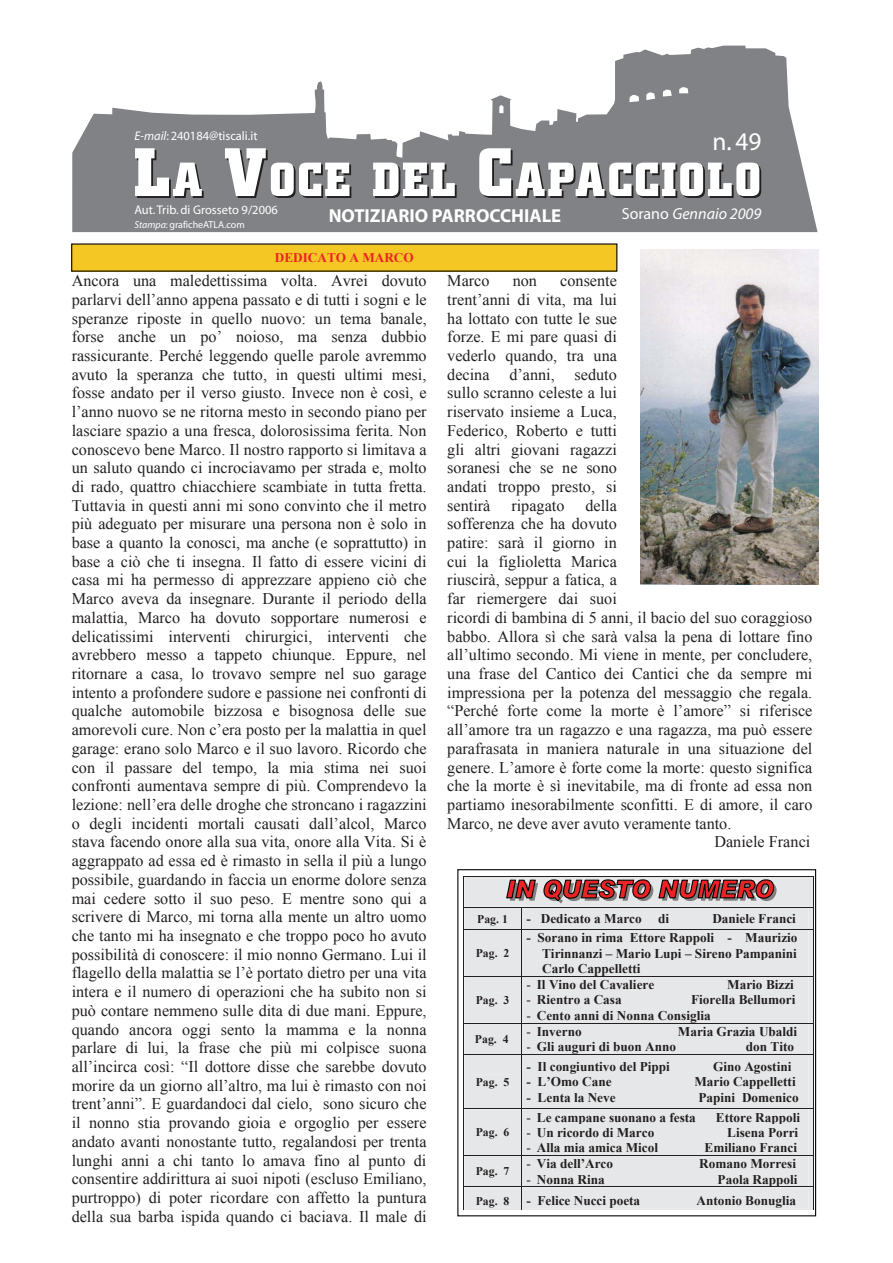
<style>
.page{position:relative;width:893px;height:1263px;background:#fff}
.page>*{position:absolute;margin:0;border:0;box-sizing:border-box;transform-origin:0 0}
.t1{font:25.5px "Myriad";color:#fff}
.t2{font:700 18.9px "Myriad";color:#fff}
.t3{font:16.2px/18.8px "Times New Roman";color:#231f20;text-align:justify}
.t4{font:italic 16.05px "Myriad";color:#fff}
.t5{font:700 13.35px/15.3px "Times New Roman";color:#231f20;text-align:justify}
.t6{font:700 13.35px "Times New Roman";color:#ed2224}
.t7{font:12.6px "Myriad";color:#fff}
.t8{font:700 11.85px "Times New Roman";color:#231f20}
.t9{font:10.05px "Myriad";color:#fff}
.s1{font-style:italic}
.s2{font-style:normal}
.s3{font-weight:400}
</style>
<div class="page">
<div style="left:72px;top:244px;width:545px;height:27px;background:#f5c724"></div>
<div style="left:457px;top:869px;width:359px;height:347px;border:1px solid #010202"></div>
<svg style="left:464px;top:876px;width:350px;height:334px;background:#dcd9da"></svg>
<img style="left:641px;top:249px;width:177px;height:336px">
<svg style="left:72px;top:46px;width:745px;height:186px;fill:#808285"></svg>
<svg style="left:135px;top:148px;width:69px;height:50px"></svg>
<svg style="left:225px;top:148px;width:126px;height:50px"></svg>
<svg style="left:373px;top:163px;width:84px;height:35px"></svg>
<svg style="left:479px;top:148px;width:282px;height:50px"></svg>
<p class="t7" style="left:134px;top:131px;width:125px"><span class="s1">E-mail</span>: 240184@tiscali.it</p>
<h1 class="t1" style="left:712px;top:132px;width:50px">n. 49</h1>
<p class="t7" style="left:134px;top:205px;width:145px">Aut. Trib. di Grosseto 9/2006</p>
<p class="t9" style="left:134px;top:221px;width:112px"><span class="s1">Stampa</span>: graficheATLA.com</p>
<p class="t2" style="left:329px;top:208px;width:234px">NOTIZIARIO PARROCCHIALE</p>
<p class="t4" style="left:622px;top:208px;width:141px"><span class="s2">Sorano</span> Gennaio 2009</p>
<p class="t6" style="left:275px;top:250px;width:141px">DEDICATO A MARCO</p>
<p class="t3" style="left:72px;top:271px;width:356px">Ancora una maledettissima volta. Avrei dovuto parlarvi dell’anno appena passato e di tutti i sogni e le speranze riposte in quello nuovo: un tema banale, forse anche un po’ noioso, ma senza dubbio rassicurante. Perché leggendo quelle parole avremmo avuto la speranza che tutto, in questi ultimi mesi, fosse andato per il verso giusto. Invece non è così, e l’anno nuovo se ne ritorna mesto in secondo piano per lasciare spazio a una fresca, dolorosissima ferita. Non conoscevo bene Marco. Il nostro rapporto si limitava a un saluto quando ci incrociavamo per strada e, molto di rado, quattro chiacchiere scambiate in tutta fretta.<br>Tuttavia in questi anni mi sono convinto che il metro più adeguato per misurare una persona non è solo in base a quanto la conosci, ma anche (e soprattutto) in base a ciò che ti insegna. Il fatto di essere vicini di casa mi ha permesso di apprezzare appieno ciò che Marco aveva da insegnare. Durante il periodo della malattia, Marco ha dovuto sopportare numerosi e delicatissimi interventi chirurgici, interventi che avrebbero messo a tappeto chiunque. Eppure, nel ritornare a casa, lo trovavo sempre nel suo garage intento a profondere sudore e passione nei confronti di qualche automobile bizzosa e bisognosa delle sue amorevoli cure. Non c’era posto per la malattia in quel garage: erano solo Marco e il suo lavoro. Ricordo che con il passare del tempo, la mia stima nei suoi confronti aumentava sempre di più. Comprendevo la lezione: nell’era delle droghe che stroncano i ragazzini o degli incidenti mortali causati dall’alcol, Marco stava facendo onore alla sua vita, onore alla Vita. Si è aggrappato ad essa ed è rimasto in sella il più a lungo possibile, guardando in faccia un enorme dolore senza mai cedere sotto il suo peso. E mentre sono qui a scrivere di Marco, mi torna alla mente un altro uomo che tanto mi ha insegnato e che troppo poco ho avuto possibilità di conoscere: il mio nonno Germano. Lui il flagello della malattia se l’è portato dietro per una vita intera e il numero di operazioni che ha subito non si può contare nemmeno sulle dita di due mani. Eppure, quando ancora oggi sento la mamma e la nonna parlare di lui, la frase che più mi colpisce suona all’incirca così: “Il dottore disse che sarebbe dovuto morire da un giorno all’altro, ma lui è rimasto con noi trent’anni”. E guardandoci dal cielo, sono sicuro che il nonno stia provando gioia e orgoglio per essere andato avanti nonostante tutto, regalandosi per trenta lunghi anni a chi tanto lo amava fino al punto di consentire addirittura ai suoi nipoti (escluso Emiliano, purtroppo) di poter ricordare con affetto la puntura della sua barba ispida quando ci baciava. Il male di</p>
<p class="t3" style="left:447px;top:271px;width:44px">Marco</p>
<p class="t3" style="left:513px;top:271px;width:26px">non</p>
<p class="t3" style="left:447px;top:271px;width:171px;text-indent:113px">consente trent’anni di vita, ma lui ha lottato con tutte le sue forze. E mi pare quasi di vederlo quando, tra una decina d’anni, seduto sullo scranno celeste a lui riservato insieme a Luca, Federico, Roberto e tutti gli altri giovani ragazzi soranesi che se ne sono andati troppo presto, si sentirà</p>
<p class="t3" style="left:511px;top:496px;width:55px">ripagato</p>
<p class="t3" style="left:585px;top:496px;width:33px">della</p>
<p class="t3" style="left:447px;top:515px;width:171px">sofferenza che ha dovuto</p>
<p class="t3" style="left:447px;top:533px;width:171px">patire: sarà il giorno in</p>
<p class="t3" style="left:447px;top:552px;width:171px">cui la figlioletta Marica</p>
<p class="t3" style="left:447px;top:571px;width:171px">riuscirà, seppur a fatica, a</p>
<p class="t3" style="left:447px;top:589px;width:171px">far riemergere dai suoi</p>
<p class="t3" style="left:447px;top:608px;width:366px">ricordi di bambina di 5 anni, il bacio del suo coraggioso</p>
<p class="t3" style="left:447px;top:627px;width:367px">babbo. Allora sì che sarà valsa la pena di lottare fino</p>
<p class="t3" style="left:447px;top:646px;width:366px">all’ultimo secondo. Mi viene in mente, per concludere,</p>
<p class="t3" style="left:447px;top:664px;width:367px">una frase del Cantico dei Cantici che da sempre mi</p>
<p class="t3" style="left:447px;top:683px;width:367px">impressiona per la potenza del messaggio che regala.</p>
<p class="t3" style="left:447px;top:702px;width:367px">“Perché forte come la morte è l’amore” si riferisce</p>
<p class="t3" style="left:447px;top:720px;width:367px">all’amore tra un ragazzo e una ragazza, ma può essere</p>
<p class="t3" style="left:447px;top:739px;width:367px">parafrasata in maniera naturale in una situazione del</p>
<p class="t3" style="left:447px;top:758px;width:367px">genere. L’amore è forte come la morte: questo significa</p>
<p class="t3" style="left:447px;top:776px;width:366px">che la morte è sì inevitabile, ma di fronte ad essa non</p>
<p class="t3" style="left:447px;top:795px;width:367px">partiamo inesorabilmente sconfitti. E di amore, il caro</p>
<p class="t3" style="left:447px;top:814px;width:286px">Marco, ne deve aver avuto veramente tanto.</p>
<p class="t3" style="left:714px;top:833px;width:97px">Daniele Franci</p>
<p class="t8" style="left:477px;top:912px;width:32px">Pag. 1</p>
<p class="t5" style="left:526px;top:911px;width:144px">- Dedicato a Marco di</p>
<p class="t5" style="left:712px;top:911px;width:85px">Daniele Franci</p>
<p class="t8" style="left:476px;top:947px;width:35px">Pag. 2</p>
<p class="t5" style="left:542px;top:930px;width:257px;text-indent:-16px">- Sorano in rima Ettore Rappoli - Maurizio Tirinnanzi – Mario Lupi – Sireno Pampanini Carlo Cappelletti</p>
<p class="t5" style="left:526px;top:977px;width:129px"><span class="s3">-</span> Il Vino del Cavaliere</p>
<p class="t5" style="left:727px;top:977px;width:68px">Mario Bizzi</p>
<p class="t5" style="left:526px;top:992px;width:97px"><span class="s3">-</span> Rientro a Casa</p>
<p class="t5" style="left:691px;top:992px;width:106px">Fiorella Bellumori</p>
<p class="t5" style="left:526px;top:1008px;width:186px"><span class="s3">-</span> Cento anni di Nonna Consiglia</p>
<p class="t8" style="left:476px;top:993px;width:35px">Pag. 3</p>
<p class="t5" style="left:526px;top:1024px;width:57px"><span class="s3">-</span> Inverno</p>
<p class="t5" style="left:678px;top:1024px;width:121px">Maria Grazia Ubaldi</p>
<p class="t5" style="left:526px;top:1039px;width:151px"><span class="s3">-</span> Gli auguri di buon Anno</p>
<p class="t5" style="left:746px;top:1039px;width:50px">don Tito</p>
<p class="t8" style="left:475px;top:1032px;width:35px">Pag. 4</p>
<p class="t5" style="left:526px;top:1059px;width:145px">- Il congiuntivo del Pippi</p>
<p class="t5" style="left:713px;top:1059px;width:80px">Gino Agostini</p>
<p class="t5" style="left:526px;top:1074px;width:87px">- L’Omo Cane</p>
<p class="t5" style="left:694px;top:1074px;width:103px">Mario Cappelletti</p>
<p class="t5" style="left:526px;top:1089px;width:91px">- Lenta la Neve</p>
<p class="t5" style="left:698px;top:1089px;width:102px">Papini Domenico</p>
<p class="t8" style="left:476px;top:1075px;width:35px">Pag. 5</p>
<p class="t5" style="left:526px;top:1109px;width:171px"><span class="s3">-</span> Le campane suonano a festa</p>
<p class="t5" style="left:716px;top:1109px;width:86px">Ettore Rappoli</p>
<p class="t5" style="left:526px;top:1125px;width:130px"><span class="s3">-</span> Un ricordo di Marco</p>
<p class="t5" style="left:727px;top:1125px;width:73px">Lisena Porri</p>
<p class="t5" style="left:526px;top:1140px;width:133px"><span class="s3">-</span> Alla mia amica Micol</p>
<p class="t5" style="left:704px;top:1140px;width:94px">Emiliano Franci</p>
<p class="t8" style="left:476px;top:1126px;width:35px">Pag. 6</p>
<p class="t5" style="left:526px;top:1156px;width:88px"><span class="s3">-</span> Via dell’Arco</p>
<p class="t5" style="left:699px;top:1156px;width:98px">Romano Morresi</p>
<p class="t5" style="left:526px;top:1171px;width:80px"><span class="s3">-</span> Nonna Rina</p>
<p class="t5" style="left:717px;top:1171px;width:81px">Paola Rappoli</p>
<p class="t8" style="left:476px;top:1165px;width:35px">Pag. 7</p>
<p class="t8" style="left:476px;top:1194px;width:35px">Pag. 8</p>
<p class="t5" style="left:526px;top:1193px;width:115px">- Felice Nucci poeta</p>
<p class="t5" style="left:696px;top:1193px;width:101px">Antonio Bonuglia</p>
</div>
